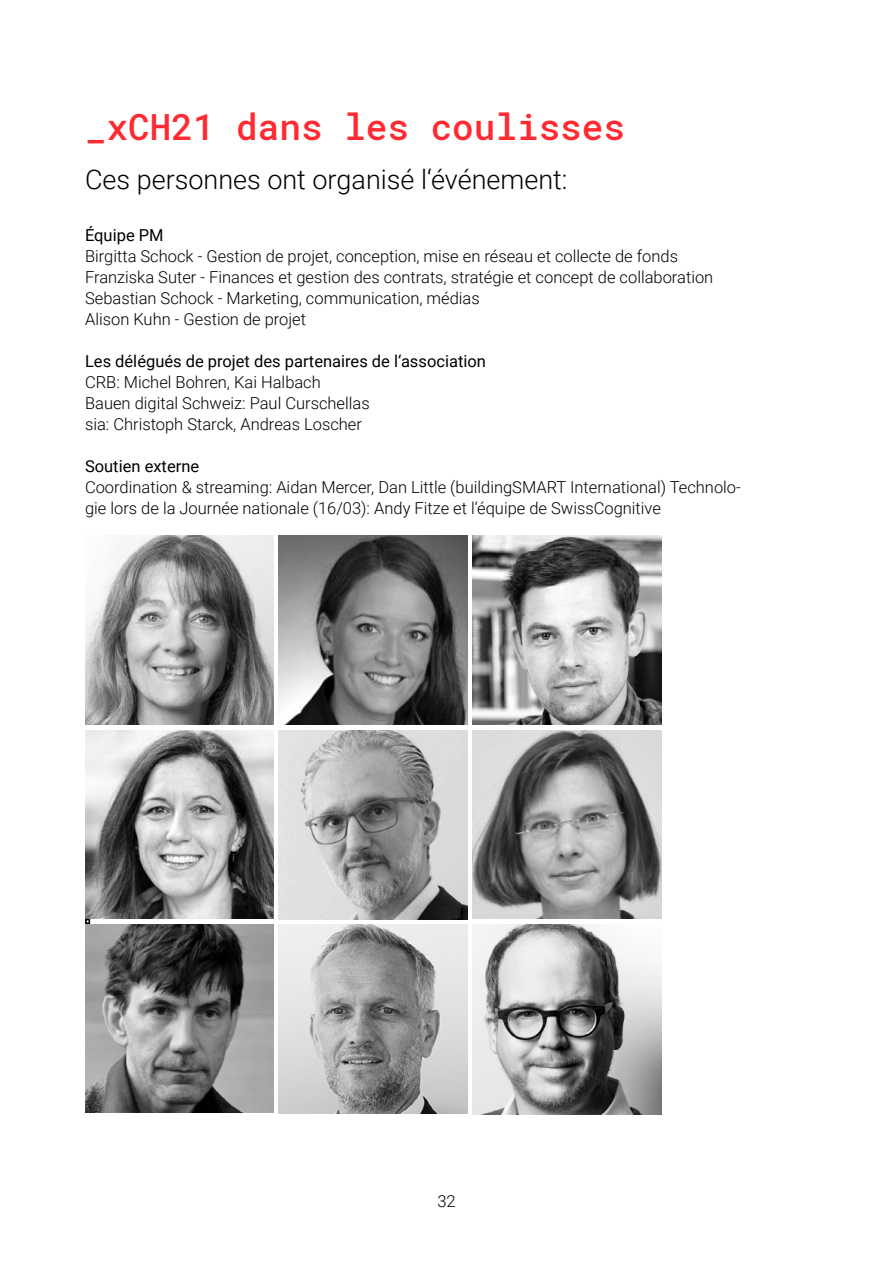
<style>
.page{position:relative;width:893px;height:1263px;background:#fff}
.page>*{position:absolute;margin:0;border:0;box-sizing:border-box;transform-origin:0 0}
.t1{font:500 36px "Roboto Mono";color:#ff2931}
.t2{font:300 27px "Roboto";color:#000}
.t3{font:300 16.5px/21px "Roboto";color:#000}
.t4{font:16.5px "Roboto";color:#000}
</style>
<div class="page">
<img style="left:85px;top:536px;width:189px;height:189px">
<img style="left:279px;top:536px;width:189px;height:189px">
<img style="left:279px;top:730px;width:189px;height:189px">
<img style="left:473px;top:536px;width:189px;height:189px">
<img style="left:473px;top:730px;width:188px;height:189px">
<img style="left:279px;top:925px;width:189px;height:189px">
<img style="left:473px;top:925px;width:189px;height:189px">
<img style="left:85px;top:924px;width:189px;height:189px">
<img style="left:85px;top:730px;width:189px;height:189px">
<svg style="left:85px;top:919px;width:5px;height:5px"></svg>
<h1 class="t1" style="left:85px;top:102px;width:542px">_xCH21 dans les coulisses</h1>
<h2 class="t2" style="left:85px;top:160px;width:484px">Ces personnes ont organisé l‘événement:</h2>
<p class="t4" style="left:85px;top:224px;width:80px">Équipe PM</p>
<p class="t3" style="left:85px;top:245px;width:630px">Birgitta Schock - Gestion de projet, conception, mise en réseau et collecte de fonds Franziska Suter - Finances et gestion des contrats, stratégie et concept de collaboration Sebastian Schock - Marketing, communication, médias<br>Alison Kuhn - Gestion de projet</p>
<p class="t4" style="left:85px;top:350px;width:402px">Les délégués de projet des partenaires de l‘association</p>
<p class="t3" style="left:85px;top:371px;width:286px">CRB: Michel Bohren, Kai Halbach<br>Bauen digital Schweiz: Paul Curschellas sia: Christoph Starck, Andreas Loscher</p>
<p class="t4" style="left:85px;top:455px;width:116px">Soutien externe</p>
<p class="t3" style="left:85px;top:476px;width:657px">Coordination &amp; streaming: Aidan Mercer, Dan Little (buildingSMART International) Technolo&shy;gie lors de la Journée nationale (16/03): Andy Fitze et l‘équipe de SwissCognitive</p>
<p class="t3" style="left:437px;top:1190px;width:20px">32</p>
</div>
